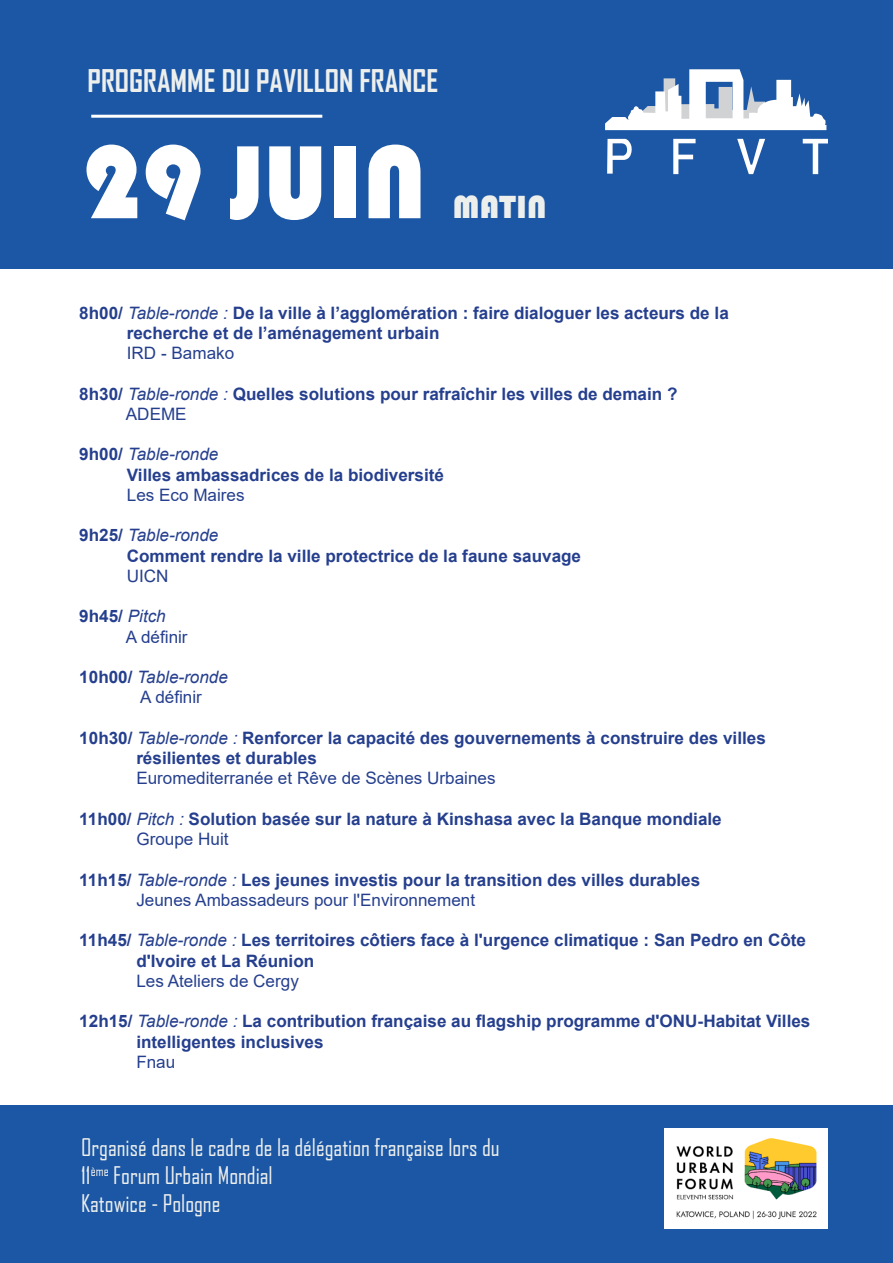
<style>
.page{position:relative;width:893px;height:1263px;background:#fff}
.page>*{position:absolute;margin:0;border:0;box-sizing:border-box;transform-origin:0 0}
.t1{font:107.85px "Bauhaus 93";color:#fff}
.t2{font:33px "Bauhaus 93";color:#edefed}
.t3{font:700 30px "Agency FB";color:#edefed}
.t4{font:23.25px/27.9px "Agency FB";color:#edefed}
.Style_de_paragraphe{font:700 17.1px "Arial";color:#253f8e}
.t5{font:17.1px "Arial";color:#253f8e}
.t6{font:italic 17.1px "Arial";color:#253f8e}
.s1{font-weight:400;font-style:italic}
.s2{font-weight:700;font-style:normal}
</style>
<div class="page">
<div style="left:0;top:0;width:893px;height:268px;background:#1c57a5"></div>
<div style="left:0;top:1106px;width:893px;height:157px;background:#1c57a5"></div>
<img style="left:664px;top:1128px;width:164px;height:100px">
<hr style="left:91px;top:115px;width:231px;height:3px;background:#fff">
<svg style="left:605px;top:69px;width:221px;height:61px"></svg>
<svg style="left:607px;top:139px;width:25px;height:35px"></svg>
<svg style="left:673px;top:139px;width:23px;height:35px"></svg>
<svg style="left:737px;top:139px;width:28px;height:35px"></svg>
<svg style="left:803px;top:139px;width:25px;height:35px"></svg>
<h3 class="t3" style="left:88px;top:62px;width:352px">PROGRAMME DU PAVILLON FRANCE</h3>
<p class="t1" style="left:81px;top:121px;width:347px">29 JUIN</p>
<p class="t2" style="left:453px;top:189px;width:95px">MATIN</p>
<p class="Style_de_paragraphe" style="left:79px;top:301px;width:651px">8h00/ <span class="s1">Table-ronde :</span> De la ville à l’agglomération : faire dialoguer les acteurs de la</p>
<p class="Style_de_paragraphe" style="left:127px;top:321px;width:314px">recherche et de l’aménagement urbain</p>
<p class="t5" style="left:127px;top:341px;width:109px">IRD - Bamako</p>
<p class="Style_de_paragraphe" style="left:79px;top:382px;width:600px">8h30/ <span class="s1">Table-ronde :</span> Quelles solutions pour rafraîchir les villes de demain ?</p>
<p class="t5" style="left:126px;top:402px;width:62px">ADEME</p>
<p class="t6" style="left:79px;top:443px;width:141px"><span class="s2">9h00/</span> Table-ronde</p>
<p class="Style_de_paragraphe" style="left:127px;top:463px;width:319px">Villes ambassadrices de la biodiversité</p>
<p class="t5" style="left:127px;top:483px;width:119px">Les Eco Maires</p>
<p class="t6" style="left:79px;top:524px;width:141px"><span class="s2">9h25/</span> Table-ronde</p>
<p class="Style_de_paragraphe" style="left:127px;top:544px;width:456px">Comment rendre la ville protectrice de la faune sauvage</p>
<p class="t5" style="left:127px;top:564px;width:43px">UICN</p>
<p class="Style_de_paragraphe" style="left:79px;top:604px;width:88px">9h45/ <span class="s1">Pitch</span></p>
<p class="t5" style="left:126px;top:625px;width:63px">A définir</p>
<p class="t6" style="left:79px;top:666px;width:150px"><span class="s2">10h00/</span> Table-ronde</p>
<p class="t5" style="left:140px;top:686px;width:63px">A définir</p>
<p class="Style_de_paragraphe" style="left:79px;top:726px;width:688px">10h30/ <span class="s1">Table-ronde :</span> Renforcer la capacité des gouvernements à construire des villes</p>
<p class="Style_de_paragraphe" style="left:136px;top:746px;width:182px">résilientes et durables</p>
<p class="t5" style="left:136px;top:767px;width:361px">Euromediterranée et Rêve de Scènes Urbaines</p>
<p class="Style_de_paragraphe" style="left:79px;top:807px;width:644px">11h00/ <span class="s1">Pitch :</span> Solution basée sur la nature à Kinshasa avec la Banque mondiale</p>
<p class="t5" style="left:136px;top:827px;width:94px">Groupe Huit</p>
<p class="Style_de_paragraphe" style="left:79px;top:868px;width:622px">11h15/ <span class="s1">Table-ronde :</span> Les jeunes investis pour la transition des villes durables</p>
<p class="t5" style="left:136px;top:888px;width:340px">Jeunes Ambassadeurs pour l'Environnement</p>
<p class="Style_de_paragraphe" style="left:79px;top:928px;width:728px">11h45/ <span class="s1">Table-ronde :</span> Les territoires côtiers face à l'urgence climatique : San Pedro en Côte</p>
<p class="Style_de_paragraphe" style="left:136px;top:949px;width:179px">d'Ivoire et La Réunion</p>
<p class="t5" style="left:136px;top:969px;width:164px">Les Ateliers de Cergy</p>
<p class="Style_de_paragraphe" style="left:79px;top:1009px;width:733px">12h15/ <span class="s1">Table-ronde :</span> La contribution française au flagship programme d'ONU-Habitat Villes</p>
<p class="Style_de_paragraphe" style="left:136px;top:1030px;width:189px">intelligentes inclusives</p>
<p class="t5" style="left:136px;top:1050px;width:40px">Fnau</p>
<h3 class="t4" style="left:81px;top:1133px;width:420px">Organisé dans le cadre de la délégation française lors du<br>11<sup>ème</sup> Forum Urbain Mondial<br>Katowice - Pologne</h3>
</div>
